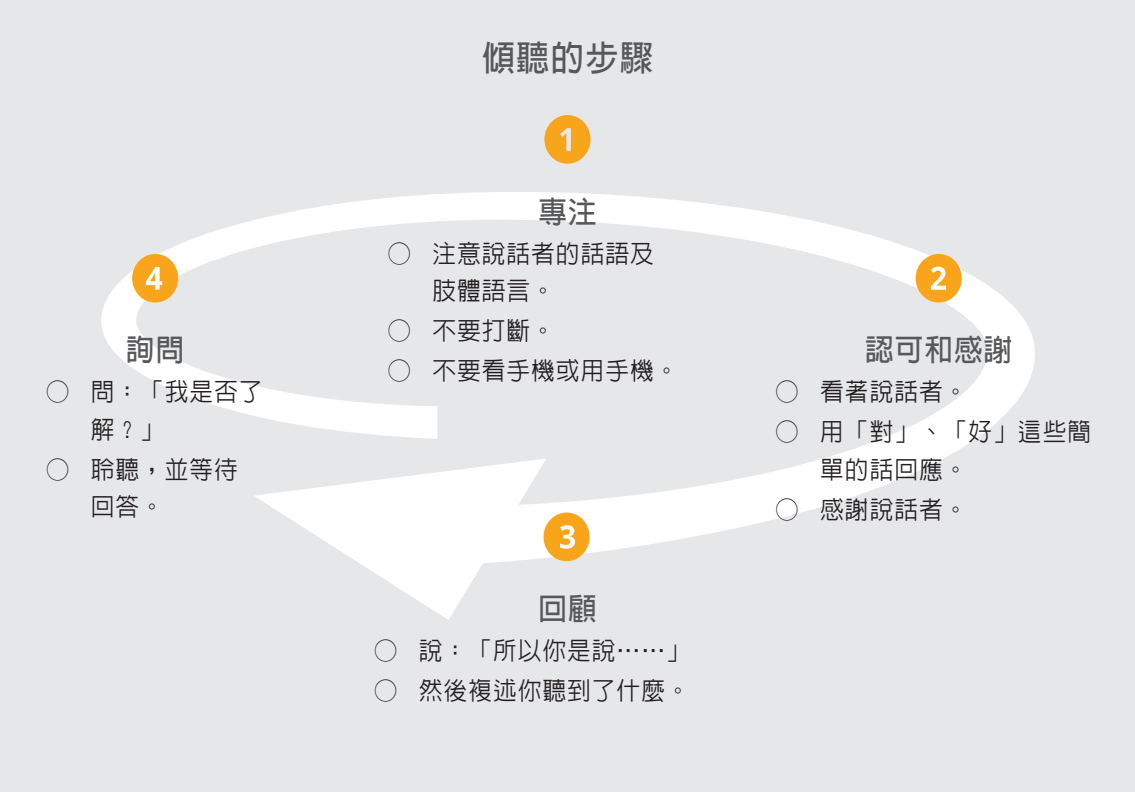
<style>
.page{position:relative;width:1135px;height:792px;background:#fff}
.page>*{position:absolute;margin:0;border:0;box-sizing:border-box;transform-origin:0 0}
.t1{font:65px "Ding PI Zoramlds Dpi";color:#f9a51b;scale:.95 1}
.t2{font:700 35px "AR Hei B5";letter-spacing:.04em;color:#57585a;scale:.95 1}
.t3{font:700 30px "AR Hei B5";letter-spacing:.04em;color:#57585a;scale:.95 1}
.t4{font:500 25px/37.5px "AR Hei B5";letter-spacing:.04em;color:#231f20;scale:.95 1}
</style>
<div class="page">
<div style="left:1px;top:0;width:1133px;height:792px;background:#e6e7e9"></div>
<svg style="left:101px;top:192px;width:934px;height:428px"></svg>
<h1 class="t1" style="left:128px;top:237px;width:60px">❹</h1>
<p class="t3" style="left:126px;top:335px;width:63px">詢問</p>
<p class="t4" style="left:91px;top:373px;width:182px;text-indent:-45px">○ 問：「我是否了解？」</p>
<p class="t4" style="left:91px;top:451px;width:156px;text-indent:-45px">○ 聆聽，並等待回答。</p>
<h2 class="t2" style="left:481px;top:40px;width:182px">傾聽的步驟</h2>
<h1 class="t1" style="left:540px;top:98px;width:60px">❶</h1>
<p class="t3" style="left:538px;top:196px;width:63px">專注</p>
<p class="t4" style="left:432px;top:234px;width:234px;text-indent:-45px">○ 注意說話者的話語及肢體語言。</p>
<p class="t4" style="left:387px;top:312px;width:178px">○ 不要打斷。</p>
<p class="t4" style="left:387px;top:352px;width:308px">○ 不要看手機或用手機。</p>
<h1 class="t1" style="left:541px;top:495px;width:58px">❸</h1>
<p class="t3" style="left:538px;top:594px;width:63px">回顧</p>
<p class="t4" style="left:374px;top:632px;width:334px">○ 說：「所以你是說……」</p>
<p class="t4" style="left:374px;top:672px;width:334px">○ 然後複述你聽到了什麼。</p>
<h1 class="t1" style="left:911px;top:237px;width:60px">❷</h1>
<p class="t3" style="left:865px;top:335px;width:156px">認可和感謝</p>
<p class="t4" style="left:775px;top:373px;width:204px">○ 看著說話者。</p>
<p class="t4" style="left:820px;top:413px;width:286px;text-indent:-45px">○ 用「對」、「好」這些簡單的話回應。</p>
<p class="t4" style="left:775px;top:491px;width:204px">○ 感謝說話者。</p>
</div>
